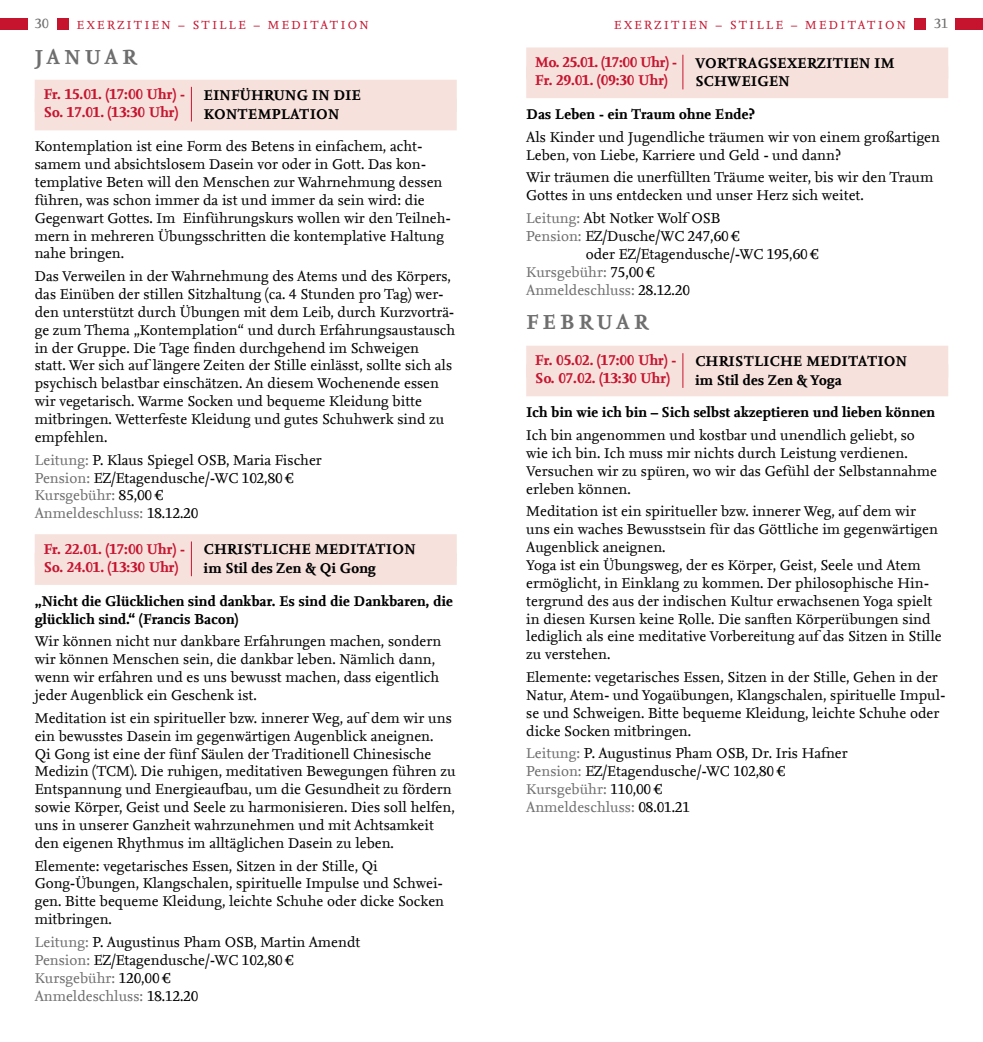
<style>
.page{position:relative;width:983px;height:1042px;background:#fff}
.page>*{position:absolute;margin:0;border:0;box-sizing:border-box;transform-origin:0 0}
.t1{font:700 21.35px "Nexus Serif Offc";letter-spacing:.2em;color:#6e6e6e}
.t2{font:14.88px/17.8px "Nexus Serif Offc";color:#000}
.t3{font:700 14.88px/18.7px "Nexus Serif Offc";color:#000}
.t4{font:700 14.88px/17.8px "Nexus Serif Offc";color:#c6142f}
.t5{font:14.88px "Nexus Serif Offc";color:#6e6e6e}
.t6{font:14px "Nexus Serif Offc";color:#6e6e6e}
.t7{font:12.25px "Nexus Serif Offc";letter-spacing:.2em;color:#c6142f}
.s1{color:#6e6e6e}
.s2{color:#000}
</style>
<div class="page">
<div style="left:0;top:18px;width:27px;height:12px;background:#c6142f"></div>
<div style="left:955px;top:18px;width:27px;height:12px;background:#c6142f"></div>
<div style="left:57px;top:18px;width:12px;height:12px;background:#c6142f"></div>
<div style="left:913px;top:18px;width:12px;height:12px;background:#c6142f"></div>
<div style="left:35px;top:80px;width:421px;height:32px;background:#f6e1dc"></div>
<div style="left:35px;top:98px;width:421px;height:32px;background:#f6e1dc"></div>
<div style="left:35px;top:534px;width:421px;height:32px;background:#f6e1dc"></div>
<div style="left:35px;top:553px;width:421px;height:32px;background:#f6e1dc"></div>
<hr style="left:191px;top:87px;width:1px;height:35px;background:#c6142f">
<hr style="left:191px;top:541px;width:1px;height:35px;background:#c6142f">
<div style="left:526px;top:47px;width:421px;height:32px;background:#f6e1dc"></div>
<div style="left:526px;top:66px;width:421px;height:32px;background:#f6e1dc"></div>
<div style="left:526px;top:346px;width:421px;height:32px;background:#f6e1dc"></div>
<div style="left:526px;top:364px;width:421px;height:32px;background:#f6e1dc"></div>
<hr style="left:682px;top:55px;width:1px;height:34px;background:#c6142f">
<hr style="left:682px;top:353px;width:1px;height:35px;background:#c6142f">
<p class="t6" style="left:35px;top:16px;width:15px">30</p>
<p class="t7" style="left:77px;top:18px;width:293px">EXERZITIEN – STILLE – MEDITATION</p>
<p class="t7" style="left:614px;top:18px;width:293px">EXERZITIEN – STILLE – MEDITATION</p>
<p class="t6" style="left:933px;top:16px;width:15px">31</p>
<h1 class="t1" style="left:35px;top:45px;width:103px">JANUAR</h1>
<p class="t3" style="left:203px;top:86px;width:159px">EINFÜHRUNG IN DIE<br>KONTEMPLATION</p>
<p class="t2" style="left:35px;top:138px;width:418px">Kontemplation ist eine Form des Betens in einfachem, acht&shy;samem und absichtslosem Dasein vor oder in Gott. Das kon&shy;templative Beten will den Menschen zur Wahrnehmung dessen führen, was schon immer da ist und immer da sein wird: die Gegenwart Gottes. Im Einführungskurs wollen wir den Teilneh&shy;mern in mehreren Übungsschritten die kontemplative Haltung nahe bringen.</p>
<p class="t2" style="left:35px;top:268px;width:422px">Das Verweilen in der Wahrnehmung des Atems und des Körpers, das Einüben der stillen Sitzhaltung (ca. 4 Stunden pro Tag) wer&shy;den unterstützt durch Übungen mit dem Leib, durch Kurzvorträ&shy;ge zum Thema „Kontemplation“ und durch Erfahrungsaustausch in der Gruppe. Die Tage finden durchgehend im Schweigen<br>statt. Wer sich auf längere Zeiten der Stille einlässt, sollte sich als psychisch belastbar einschätzen. An diesem Wochenende essen wir vegetarisch. Warme Socken und bequeme Kleidung bitte mitbringen. Wetterfeste Kleidung und gutes Schuhwerk sind zu empfehlen.</p>
<p class="t2" style="left:35px;top:451px;width:288px"><span class="s1">Leitung:</span> P. Klaus Spiegel OSB, Maria Fischer <span class="s1">Pension:</span> EZ/Etagendusche/-WC 102,80 € <span class="s1">Kursgebühr:</span> 85,00 €<br><span class="s1">Anmeldeschluss:</span> 18.12.20</p>
<p class="t3" style="left:203px;top:541px;width:214px">CHRISTLICHE MEDITATION im Stil des Zen &amp; Qi Gong</p>
<p class="t3" style="left:35px;top:593px;width:419px;line-height:17.8px">„Nicht die Glücklichen sind dankbar. Es sind die Dankbaren, die glücklich sind.“ (Francis Bacon)</p>
<p class="t2" style="left:35px;top:633px;width:408px">Wir können nicht nur dankbare Erfahrungen machen, sondern wir können Menschen sein, die dankbar leben. Nämlich dann, wenn wir erfahren und es uns bewusst machen, dass eigentlich jeder Augenblick ein Geschenk ist.</p>
<p class="t2" style="left:35px;top:709px;width:422px">Meditation ist ein spiritueller bzw. innerer Weg, auf dem wir uns ein bewusstes Dasein im gegenwärtigen Augenblick aneignen.<br>Qi Gong ist eine der fünf Säulen der Traditionell Chinesische Medizin (TCM). Die ruhigen, meditativen Bewegungen führen zu Entspannung und Energieaufbau, um die Gesundheit zu fördern sowie Körper, Geist und Seele zu harmonisieren. Dies soll helfen, uns in unserer Ganzheit wahrzunehmen und mit Achtsamkeit den eigenen Rhythmus im alltäglichen Dasein zu leben.</p>
<p class="t2" style="left:35px;top:857px;width:411px">Elemente: vegetarisches Essen, Sitzen in der Stille, Qi Gong-Übungen, Klangschalen, spirituelle Impulse und Schwei&shy;gen. Bitte bequeme Kleidung, leichte Schuhe oder dicke Socken mitbringen.</p>
<p class="t2" style="left:35px;top:933px;width:327px"><span class="s1">Leitung:</span> P. Augustinus Pham OSB, Martin Amendt <span class="s1">Pension:</span> EZ/Etagendusche/-WC 102,80 € <span class="s1">Kursgebühr:</span> 120,00 €<br><span class="s1">Anmeldeschluss:</span> 18.12.20</p>
<p class="t4" style="left:535px;top:54px;width:144px">Mo. 25.01. (17:00 Uhr) -<br>Fr. 29.01. (09:30 Uhr)</p>
<p class="t3" style="left:694px;top:54px;width:201px">VORTRAGSEXERZITIEN IM<br>SCHWEIGEN</p>
<p class="t3" style="left:526px;top:106px;width:230px">Das Leben - ein Traum ohne Ende?</p>
<p class="t2" style="left:526px;top:128px;width:415px">Als Kinder und Jugendliche träumen wir von einem großartigen<br>Leben, von Liebe, Karriere und Geld - und dann?</p>
<p class="t2" style="left:526px;top:169px;width:408px">Wir träumen die unerfüllten Träume weiter, bis wir den Traum<br>Gottes in uns entdecken und unser Herz sich weitet.</p>
<p class="t2" style="left:526px;top:210px;width:195px"><span class="s1">Leitung:</span> Abt Notker Wolf OSB</p>
<p class="t2" style="left:526px;top:228px;width:215px"><span class="s1">Pension:</span> EZ/Dusche/WC 247,60 €</p>
<p class="t2" style="left:585px;top:245px;width:234px">oder EZ/Etagendusche/-WC 195,60 €</p>
<p class="t5" style="left:526px;top:263px;width:130px">Kursgebühr: <span class="s2">75,00 €</span></p>
<p class="t5" style="left:526px;top:281px;width:165px">Anmeldeschluss: <span class="s2">28.12.20</span></p>
<h1 class="t1" style="left:526px;top:310px;width:123px">FEBRUAR</h1>
<p class="t3" style="left:694px;top:352px;width:214px">CHRISTLICHE MEDITATION im Stil des Zen &amp; Yoga</p>
<p class="t3" style="left:526px;top:404px;width:410px">Ich bin wie ich bin – Sich selbst akzeptieren und lieben können</p>
<p class="t2" style="left:526px;top:427px;width:412px">Ich bin angenommen und kostbar und unendlich geliebt, so wie ich bin. Ich muss mir nichts durch Leistung verdienen.<br>Versuchen wir zu spüren, wo wir das Gefühl der Selbstannahme erleben können.</p>
<p class="t2" style="left:526px;top:503px;width:417px">Meditation ist ein spiritueller bzw. innerer Weg, auf dem wir uns ein waches Bewusstsein für das Göttliche im gegenwärtigen Augenblick aneignen.<br>Yoga ist ein Übungsweg, der es Körper, Geist, Seele und Atem ermöglicht, in Einklang zu kommen. Der philosophische Hin&shy;tergrund des aus der indischen Kultur erwachsenen Yoga spielt in diesen Kursen keine Rolle. Die sanften Körperübungen sind lediglich als eine meditative Vorbereitung auf das Sitzen in Stille zu verstehen.</p>
<p class="t2" style="left:526px;top:669px;width:421px">Elemente: vegetarisches Essen, Sitzen in der Stille, Gehen in der Natur, Atem- und Yogaübungen, Klangschalen, spirituelle Impul&shy;se und Schweigen. Bitte bequeme Kleidung, leichte Schuhe oder dicke Socken mitbringen.</p>
<p class="t2" style="left:526px;top:745px;width:323px"><span class="s1">Leitung:</span> P. Augustinus Pham OSB, Dr. Iris Hafner <span class="s1">Pension:</span> EZ/Etagendusche/-WC 102,80 € <span class="s1">Kursgebühr:</span> 110,00 €<br><span class="s1">Anmeldeschluss:</span> 08.01.21</p>
<p class="t4" style="left:43px;top:86px;width:143px">Fr. 15.01. (17:00 Uhr) -<br>So. 17.01. (13:30 Uhr)</p>
<p class="t4" style="left:535px;top:352px;width:143px">Fr. 05.02. (17:00 Uhr) -<br>So. 07.02. (13:30 Uhr)</p>
<p class="t4" style="left:43px;top:540px;width:143px">Fr. 22.01. (17:00 Uhr) -<br>So. 24.01. (13:30 Uhr)</p>
</div>
